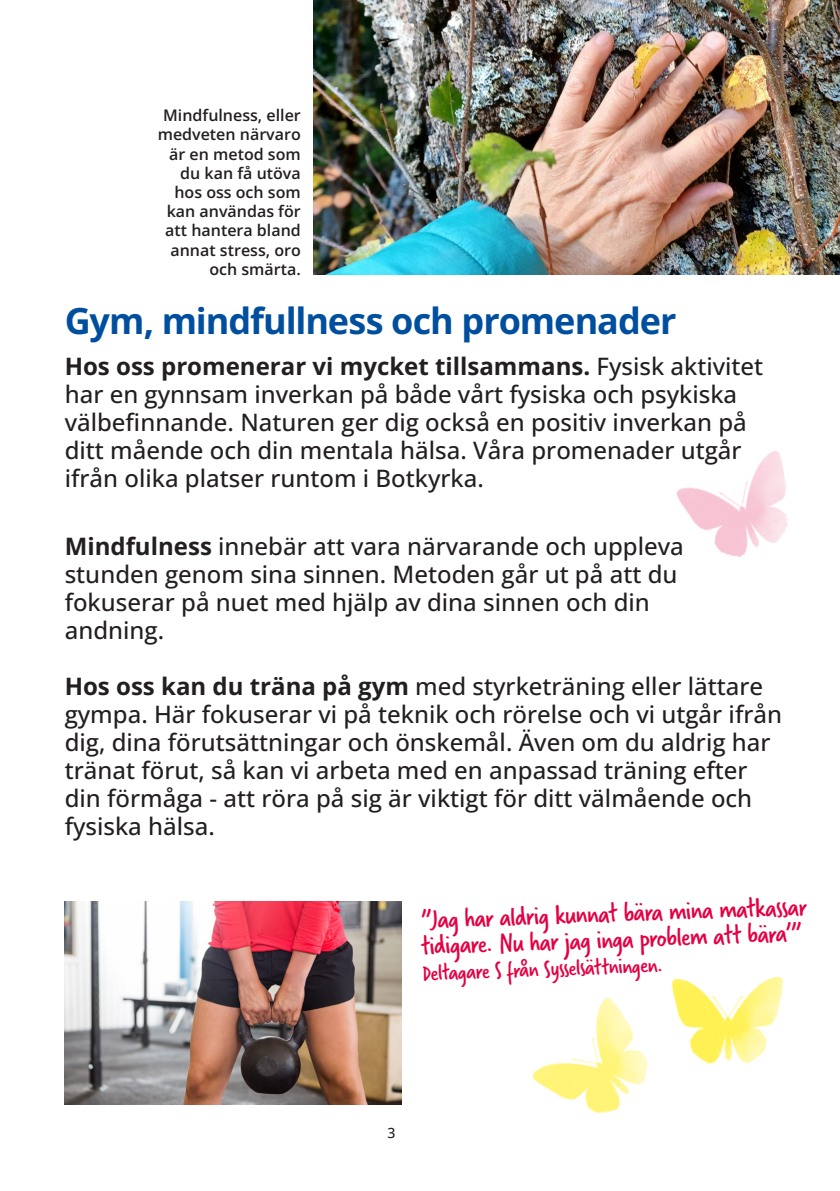
<style>
.page{position:relative;width:840px;height:1191px;background:#fff}
.page>*{position:absolute;margin:0;border:0;box-sizing:border-box;transform-origin:0 0}
.Mindre_rubrik_H3{font:700 36px "Open Sans";letter-spacing:-.03em;color:#004f9f}
.Mellanrubrik_Faktarubrik_H5_-_kopia{font:28px/26px "Verveine";color:#e40043}
.Mellanrubrik_Faktarubrik_H5{font:500 24px/28px "Open Sans";color:#231f20}
.Mellanrubrik_Faktarubrik_H5_-_kopia-2{font:24px "Verveine";color:#e40043}
.Bildtext_A_P{font:600 16px/19.2px "Open Sans";color:#231f20;text-align:right}
.t1{font:500 14px "Open Sans";color:#231f20}
.s1{font-weight:700}
</style>
<div class="page">
<img style="left:676px;top:451px;width:111px;height:106px">
<img style="left:65px;top:901px;width:336px;height:203px">
<img style="left:313px;top:0;width:526px;height:275px">
<img style="left:673px;top:976px;width:111px;height:88px">
<img style="left:532px;top:980px;width:158px;height:134px">
<p class="Bildtext_A_P" style="left:158px;top:105px;width:144px">Mindfulness, eller medveten närvaro är en metod som du kan få utöva hos oss och som kan användas för att hantera bland annat stress, oro och smärta.</p>
<h3 class="Mindre_rubrik_H3" style="left:65px;top:296px;width:613px">Gym, mindfullness och promenader</h3>
<h5 class="Mellanrubrik_Faktarubrik_H5" style="left:65px;top:352px;width:699px"><span class="s1">Hos oss promenerar vi mycket tillsammans.</span> Fysisk aktivitet har en gynnsam inverkan på både vårt fysiska och psykiska välbefinnande. Naturen ger dig också en positiv inverkan på ditt mående och din mentala hälsa. Våra promenader utgår ifrån olika platser runtom i Botkyrka.</h5>
<h5 class="Mellanrubrik_Faktarubrik_H5" style="left:65px;top:531px;width:620px"><span class="s1">Mindfulness</span> innebär att vara närvarande och uppleva stunden genom sina sinnen. Metoden går ut på att du fokuserar på nuet med hjälp av dina sinnen och din andning.</h5>
<h5 class="Mellanrubrik_Faktarubrik_H5" style="left:65px;top:671px;width:718px"><span class="s1">Hos oss kan du träna på gym</span> med styrketräning eller lättare gympa. Här fokuserar vi på teknik och rörelse och vi utgår ifrån dig, dina förutsättningar och önskemål. Även om du aldrig har tränat förut, så kan vi arbeta med en anpassad träning efter din förmåga - att röra på sig är viktigt för ditt välmående och fysiska hälsa.</h5>
<h5 class="Mellanrubrik_Faktarubrik_H5_-_kopia" style="left:419px;top:907px;width:388px;rotate:-2deg">”Jag har aldrig kunnat bära mina matkassar tidigare. Nu har jag inga problem att bära’”</h5>
<h5 class="Mellanrubrik_Faktarubrik_H5_-_kopia-2" style="left:421px;top:956px;width:242px;rotate:-2deg">Deltagare S från Sysselsättningen.</h5>
<p class="t1" style="left:387px;top:1123px;width:10px">3</p>
</div>
